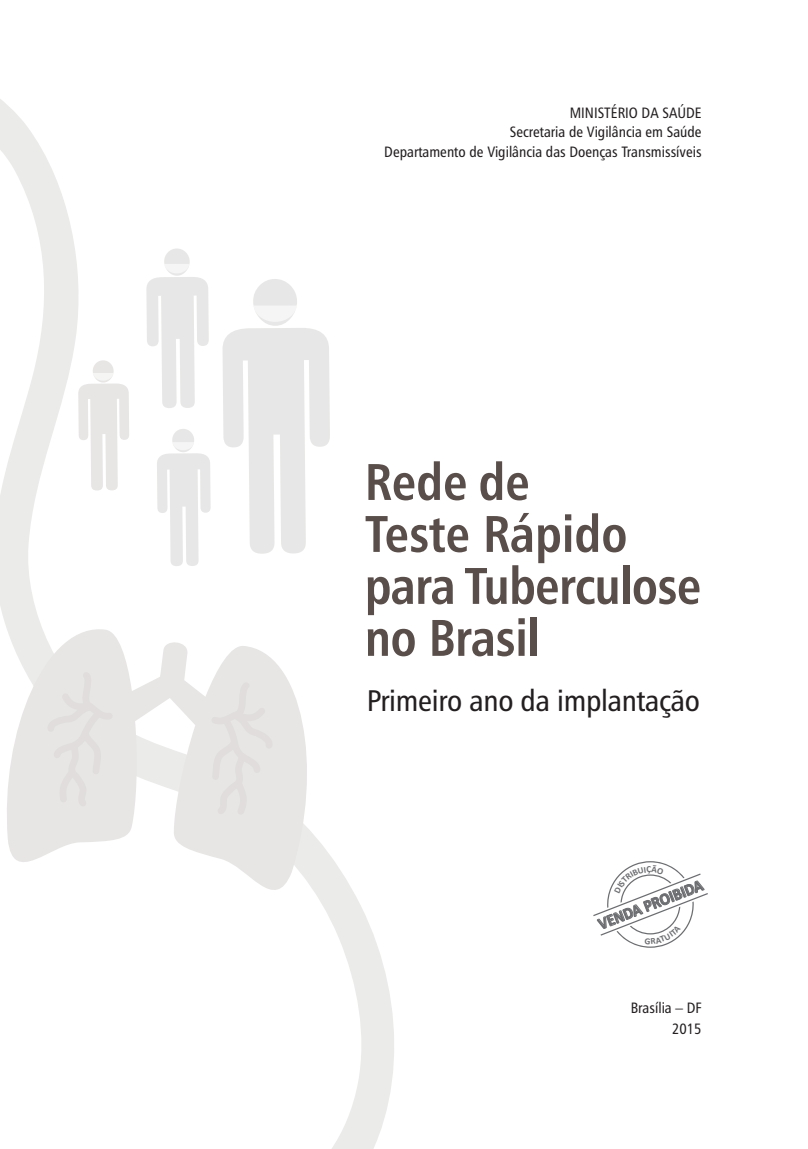
<style>
.page{position:relative;width:808px;height:1149px;background:#fff}
.page>*{position:absolute;margin:0;border:0;box-sizing:border-box;transform-origin:0 0}
.t1{font:51.6px/51.9px "Humanist 777 BT Bold Condensed B";letter-spacing:-.01em;color:#594e4a}
.t2{font:29.85px "Humanist 777 BT Roman Condensed B";letter-spacing:-.01em;color:#231f20;scale:1.05 1}
.t3{font:700 16.65px "Calibri";color:#6c6d70;scale:.92 1}
.t4{font:15px/19.5px "Humanist 777 BT Roman Condensed B";color:#231f20;text-align:right}
</style>
<div class="page">
<svg style="left:0;top:99px;width:394px;height:1049px"></svg>
<svg style="left:157px;top:428px;width:54px;height:138px"></svg>
<svg style="left:146px;top:248px;width:63px;height:160px"></svg>
<svg style="left:78px;top:360px;width:51px;height:130px"></svg>
<svg style="left:0;top:621px;width:324px;height:294px"></svg>
<svg style="left:47px;top:672px;width:66px;height:134px;background:#e5e3e2"></svg>
<svg style="left:211px;top:682px;width:62px;height:132px;background:#e5e3e2"></svg>
<svg style="left:593px;top:861px;width:115px;height:86px"></svg>
<p class="t4" style="left:384px;top:102px;width:319px">MINISTÉRIO DA SAÚDE<br>Secretaria de Vigilância em Saúde<br>Departamento de Vigilância das Doenças Transmissíveis</p>
<h1 class="t1" style="left:365px;top:454px;width:338px">Rede de<br>Teste Rápido para Tuberculose no Brasil</h1>
<h2 class="t2" style="left:367px;top:682px;width:319px">Primeiro ano da implantação</h2>
<p class="t3" style="left:595px;top:914px;width:122px;rotate:-21deg">VENDA PROIBIDA</p>
<p class="t4" style="left:631px;top:997px;width:72px;line-height:20.7px">Brasília – DF<br>2015</p>
</div>
